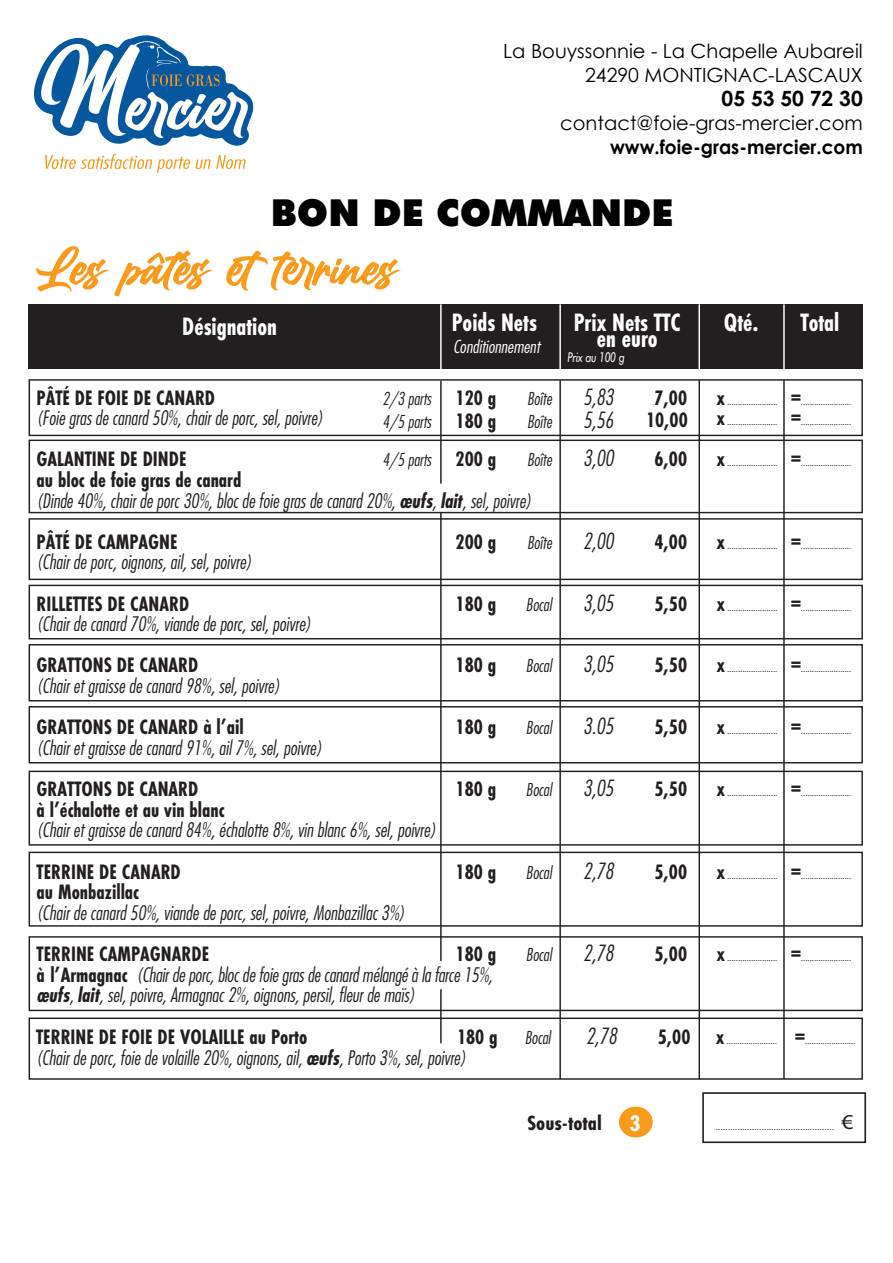
<style>
.page{position:relative;width:893px;height:1263px;background:#fff}
.page>*{position:absolute;margin:0;border:0;box-sizing:border-box;transform-origin:0 0}
.t1{font:900 37.05px "Futura BT";color:#000001}
.t2{font:700 26.1px "Futura PT Cond";color:#fff;scale:.96 1}
.t3{font:700 23.4px "Futura PT Cond";color:#fff;scale:1.09 1}
.t4{font:700 21.75px "Futura PT Cond";color:#231f20}
.t5{font:italic 300 condensed 21.75px "Futura";color:#231f20}
.t6{font:700 21.3px "Futura PT Cond";color:#231f20;scale:1.09 1}
.t7{font:700 21px "Century Gothic";color:#000001}
.t8{font:italic 300 condensed 19.5px/20.5px "Futura";color:#231f20}
.t9{font:19.5px/24px "Century Gothic";color:#000001;text-align:right}
.t10{font:700 19.5px "Century Gothic";color:#000001;scale:.95 1}
.t11{font:italic 300 condensed 17.4px "Futura";color:#231f20}
.t12{font:italic 300 condensed 17.4px "Futura";color:#fff}
.t13{font:italic 13.65px "Futura BQ";color:#fff;scale:.8 1}
.t14{font:italic 300 condensed 10.8px "Futura";color:#231f20}
.t15{font:italic 300 condensed 10.65px "Futura";color:#231f20;scale:1.09 1}
.s1{font-family:"Futura PT Cond";font-weight:700;font-style:normal;font-stretch:normal;font-size:21.75px}
.s2{font-weight:700}
.s3{font-size:21.3px;color:#231f20}
</style>
<div class="page">
<hr style="left:783px;top:380px;width:2px;height:699px;background:#231f20">
<hr style="left:698px;top:380px;width:2px;height:699px;background:#231f20">
<hr style="left:559px;top:380px;width:2px;height:699px;background:#231f20">
<hr style="left:440px;top:513px;width:2px;height:448px;background:#231f20">
<hr style="left:440px;top:381px;width:2px;height:103px;background:#231f20">
<hr style="left:440px;top:989px;width:2px;height:54px;background:#231f20">
<div style="left:29px;top:379px;width:834px;height:57px;border:1px solid #231f20"></div>
<div style="left:29px;top:440px;width:834px;height:73px;border:1px solid #231f20"></div>
<div style="left:29px;top:518px;width:834px;height:62px;border:1px solid #231f20"></div>
<div style="left:29px;top:585px;width:834px;height:54px;border:1px solid #231f20"></div>
<div style="left:29px;top:644px;width:834px;height:57px;border:1px solid #231f20"></div>
<div style="left:29px;top:706px;width:834px;height:57px;border:1px solid #231f20"></div>
<div style="left:29px;top:771px;width:834px;height:75px;border:1px solid #231f20"></div>
<div style="left:29px;top:852px;width:834px;height:75px;border:1px solid #231f20"></div>
<div style="left:29px;top:936px;width:834px;height:75px;border:1px solid #231f20"></div>
<div style="left:29px;top:1017px;width:834px;height:63px;border:1px solid #231f20"></div>
<div style="left:29px;top:304px;width:834px;height:65px;background:#231f20"></div>
<hr style="left:440px;top:304px;width:2px;height:65px;background:#fff">
<hr style="left:559px;top:304px;width:2px;height:65px;background:#fff">
<hr style="left:698px;top:304px;width:2px;height:65px;background:#fff">
<hr style="left:783px;top:304px;width:2px;height:65px;background:#fff">
<svg style="left:36px;top:246px;width:365px;height:50px"></svg>
<div style="left:702px;top:1092px;width:164px;height:51px;border:2px solid #231f20"></div>
<div style="left:619px;top:1106px;width:34px;height:31px;background:#f89a1c;border-radius:50%"></div>
<svg style="left:45px;top:154px;width:201px;height:18px"></svg>
<svg style="left:33px;top:35px;width:221px;height:111px"></svg>
<p class="t9" style="left:503px;top:38px;width:361px">La Bouyssonnie - La Chapelle Aubareil<br>24290 MONTIGNAC-LASCAUX</p>
<p class="t7" style="left:722px;top:85px;width:143px">05 53 50 72 30</p>
<p class="t9" style="left:560px;top:110px;width:304px">contact@foie-gras-mercier.com</p>
<p class="t10" style="left:610px;top:134px;width:267px">www.foie-gras-mercier.com</p>
<h1 class="t1" style="left:271px;top:190px;width:404px">BON DE COMMANDE</h1>
<h2 class="t2" style="left:182px;top:311px;width:100px">Désignation</h2>
<h2 class="t2" style="left:452px;top:307px;width:90px">Poids Nets</h2>
<p class="t12" style="left:453px;top:336px;width:88px">Conditionnement</p>
<h2 class="t2" style="left:574px;top:307px;width:113px">Prix Nets TTC</h2>
<h2 class="t2" style="left:597px;top:323px;width:65px">en euro</h2>
<p class="t13" style="left:568px;top:349px;width:73px">Prix au 100 g</p>
<h2 class="t2" style="left:724px;top:307px;width:38px">Qté.</h2>
<h2 class="t2" style="left:800px;top:307px;width:42px">Total</h2>
<p class="t4" style="left:37px;top:385px;width:180px">PÂTÉ DE FOIE DE CANARD</p>
<p class="t11" style="left:383px;top:388px;width:115px">2/3 parts <span class="s1">120 g</span></p>
<p class="t11" style="left:527px;top:388px;width:26px">Boîte</p>
<p class="t5" style="left:583px;top:384px;width:32px">5,83</p>
<p class="t4" style="left:654px;top:385px;width:34px">7,00</p>
<p class="t14" style="left:717px;top:394px;width:136px"><span class="s1">x</span> ....................... <span class="s1">=</span>.......................</p>
<p class="t8" style="left:37px;top:408px;width:288px">(Foie gras de canard 50%, chair de porc, sel, poivre)</p>
<p class="t11" style="left:383px;top:411px;width:115px">4/5 parts <span class="s1">180 g</span></p>
<p class="t11" style="left:527px;top:411px;width:26px">Boîte</p>
<p class="t5" style="left:583px;top:407px;width:32px">5,56</p>
<p class="t4" style="left:646px;top:407px;width:43px">10,00</p>
<p class="t14" style="left:717px;top:415px;width:136px"><span class="s1">x</span> ....................... <span class="s1">=</span>.......................</p>
<p class="t4" style="left:37px;top:447px;width:151px">GALANTINE DE DINDE</p>
<p class="t11" style="left:383px;top:450px;width:115px">4/5 parts <span class="s1">200 g</span></p>
<p class="t11" style="left:527px;top:450px;width:26px">Boîte</p>
<p class="t5" style="left:583px;top:445px;width:32px">3,00</p>
<p class="t4" style="left:654px;top:447px;width:34px">6,00</p>
<p class="t14" style="left:717px;top:456px;width:136px"><span class="s1">x</span> ....................... <span class="s1">=</span>.......................</p>
<p class="t4" style="left:37px;top:467px;width:206px">au bloc de foie gras de canard</p>
<p class="t8" style="left:37px;top:490px;width:496px">(Dinde 40%, chair de porc 30%, bloc de foie gras de canard 20%, <span class="s2">œufs</span>, <span class="s2">lait</span>, sel, poivre)</p>
<p class="t4" style="left:37px;top:529px;width:142px">PÂTÉ DE CAMPAGNE</p>
<p class="t4" style="left:456px;top:529px;width:42px">200 g</p>
<p class="t11" style="left:527px;top:532px;width:26px">Boîte</p>
<p class="t5" style="left:583px;top:528px;width:32px">2,00</p>
<p class="t4" style="left:654px;top:529px;width:34px">4,00</p>
<p class="t14" style="left:717px;top:538px;width:136px"><span class="s1">x</span> ....................... <span class="s1">=</span>.......................</p>
<p class="t8" style="left:37px;top:552px;width:216px">(Chair de porc, oignons, ail, sel, poivre)</p>
<p class="t4" style="left:37px;top:591px;width:154px">RILLETTES DE CANARD</p>
<p class="t4" style="left:456px;top:591px;width:42px">180 g</p>
<p class="t11" style="left:526px;top:594px;width:27px">Bocal</p>
<p class="t5" style="left:583px;top:590px;width:32px">3,05</p>
<p class="t4" style="left:654px;top:591px;width:34px">5,50</p>
<p class="t14" style="left:717px;top:600px;width:136px"><span class="s1">x</span> ....................... <span class="s1">=</span>.......................</p>
<p class="t8" style="left:37px;top:614px;width:276px">(Chair de canard 70%, viande de porc, sel, poivre)</p>
<p class="t4" style="left:37px;top:653px;width:163px">GRATTONS DE CANARD</p>
<p class="t4" style="left:456px;top:653px;width:42px">180 g</p>
<p class="t11" style="left:526px;top:656px;width:27px">Bocal</p>
<p class="t5" style="left:583px;top:652px;width:32px">3,05</p>
<p class="t4" style="left:654px;top:653px;width:34px">5,50</p>
<p class="t14" style="left:717px;top:662px;width:136px"><span class="s1">x</span> ....................... <span class="s1">=</span>.......................</p>
<p class="t8" style="left:37px;top:676px;width:245px">(Chair et graisse de canard 98%, sel, poivre)</p>
<p class="t4" style="left:37px;top:714px;width:209px">GRATTONS DE CANARD à l’ail</p>
<p class="t4" style="left:456px;top:714px;width:42px">180 g</p>
<p class="t11" style="left:526px;top:717px;width:27px">Bocal</p>
<p class="t5" style="left:583px;top:713px;width:32px">3.05</p>
<p class="t4" style="left:654px;top:714px;width:34px">5,50</p>
<p class="t14" style="left:717px;top:724px;width:136px"><span class="s1">x</span> ....................... <span class="s1">=</span>.......................</p>
<p class="t8" style="left:37px;top:737px;width:287px">(Chair et graisse de canard 91%, ail 7%, sel, poivre)</p>
<p class="t4" style="left:37px;top:776px;width:163px">GRATTONS DE CANARD</p>
<p class="t4" style="left:456px;top:776px;width:42px">180 g</p>
<p class="t11" style="left:526px;top:779px;width:27px">Bocal</p>
<p class="t5" style="left:583px;top:775px;width:32px">3,05</p>
<p class="t4" style="left:654px;top:776px;width:34px">5,50</p>
<p class="t14" style="left:717px;top:786px;width:136px"><span class="s1">x</span> ....................... <span class="s1">=</span>.......................</p>
<p class="t4" style="left:37px;top:797px;width:190px">à l’échalotte et au vin blanc</p>
<p class="t8" style="left:37px;top:820px;width:401px">(Chair et graisse de canard 84%, échalotte 8%, vin blanc 6%, sel, poivre)</p>
<p class="t4" style="left:37px;top:859px;width:146px">TERRINE DE CANARD</p>
<p class="t4" style="left:456px;top:859px;width:42px">180 g</p>
<p class="t11" style="left:526px;top:862px;width:27px">Bocal</p>
<p class="t5" style="left:583px;top:858px;width:32px">2,78</p>
<p class="t4" style="left:654px;top:859px;width:34px">5,00</p>
<p class="t14" style="left:717px;top:868px;width:136px"><span class="s1">x</span> ....................... <span class="s1">=</span>.......................</p>
<p class="t4" style="left:37px;top:879px;width:104px">au Monbazillac</p>
<p class="t8" style="left:37px;top:902px;width:370px">(Chair de canard 50%, viande de porc, sel, poivre, Monbazillac 3%)</p>
<p class="t4" style="left:37px;top:941px;width:174px">TERRINE CAMPAGNARDE</p>
<p class="t4" style="left:456px;top:941px;width:42px">180 g</p>
<p class="t11" style="left:526px;top:944px;width:27px">Bocal</p>
<p class="t5" style="left:583px;top:940px;width:32px">2,78</p>
<p class="t4" style="left:654px;top:941px;width:34px">5,00</p>
<p class="t14" style="left:717px;top:950px;width:136px"><span class="s1">x</span> ....................... <span class="s1">=</span>.......................</p>
<p class="t8" style="left:37px;top:964px;width:457px"><span class="s1">à l’Armagnac</span> (Chair de porc, bloc de foie gras de canard mélangé à la farce 15%, <span class="s2">œufs</span>, <span class="s2">lait</span>, sel, poivre, Armagnac 2%, oignons, persil, fleur de maïs)</p>
<p class="t4" style="left:36px;top:1024px;width:273px">TERRINE DE FOIE DE VOLAILLE au Porto</p>
<p class="t4" style="left:457px;top:1024px;width:42px">180 g</p>
<p class="t11" style="left:525px;top:1027px;width:27px">Bocal</p>
<p class="t5" style="left:586px;top:1023px;width:32px">2,78</p>
<p class="t14" style="left:658px;top:1034px;width:199px"><span class="s1">5,00 x</span> ....................... <span class="s1">=</span>.......................</p>
<p class="t8" style="left:36px;top:1047px;width:431px">(Chair de porc, foie de volaille 20%, oignons, ail, <span class="s2">œufs</span>, Porto 3%, sel, poivre)</p>
<p class="t6" style="left:527px;top:1110px;width:70px">Sous-total</p>
<p class="t3" style="left:630px;top:1109px;width:21px">3<span class="s3">:</span></p>
<p class="t15" style="left:716px;top:1119px;width:110px">.................................................</p>
</div>
